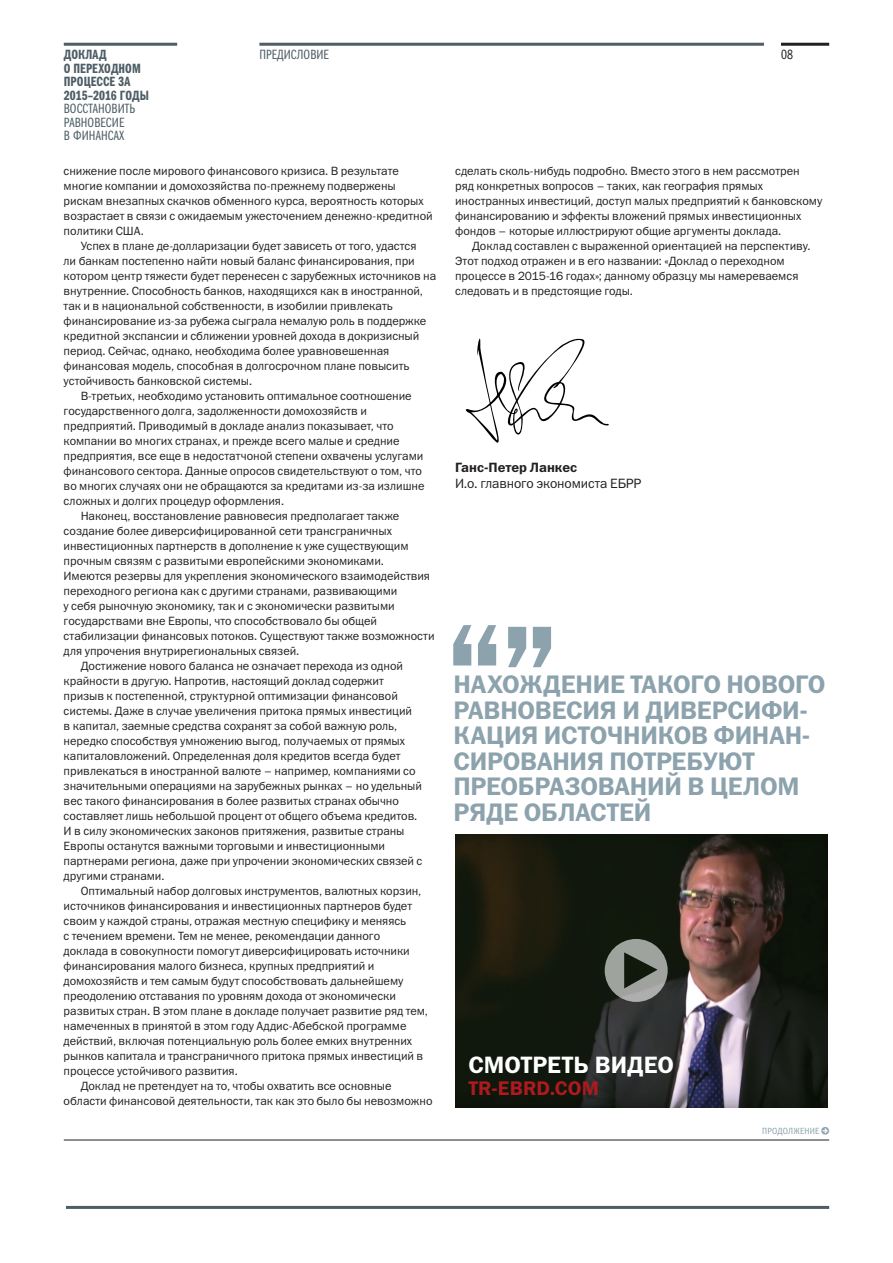
<style>
.page{position:relative;width:893px;height:1263px;background:#fff}
.page>*{position:absolute;margin:0;border:0;box-sizing:border-box;transform-origin:0 0}
.TR13_Heading_1{font:25.5px/25.5px "Franklin Gothic Demi ITC";letter-spacing:-.01em;color:#8ca2ad}
.t1{font:23.85px "Franklin Gothic Demi ITC";color:#fff}
.t2{font:19.8px "Franklin Gothic Demi ITC";letter-spacing:.005em;color:#ae1a1e}
.Furniture_Bold{font:13.5px/13.5px "Franklin Gothic Demi Cmp ITC";letter-spacing:.005em;color:#4e5e66}
.Furniture_light{font:13.5px/13.5px "Franklin Gothic Book Cmp ITC";letter-spacing:.01em;color:#4e5e66}
.Body_Text_X{font:13.5px "Franklin Gothic Book ITC";letter-spacing:-.01em;color:#231f20}
.Body_Text_X-2{font:13.5px "Franklin Gothic Demi ITC";color:#231f20}
.Furniture_Colour{font:13.5px "Franklin Gothic Book Cmp ITC";letter-spacing:.01em;color:#4e5e66}
.Furniture_Numbers{font:13.5px "Franklin Gothic Book Cmp ITC";color:#231f20}
.Body_Text{font:12px/15px "Franklin Gothic Book ITC";color:#231f20}
.Source_Note_text{font:9px "Franklin Gothic Book Cond ITC";letter-spacing:.02em;color:#8ca2ad}
</style>
<div class="page">
<hr style="left:781px;top:43px;width:48px;height:3px;background:#231f20">
<hr style="left:259px;top:43px;width:505px;height:3px;background:#4e5e66">
<hr style="left:64px;top:43px;width:113px;height:3px;background:#4e5e66">
<hr style="left:66px;top:1206px;width:763px;height:3px;background:#4e5e66">
<hr style="left:64px;top:1140px;width:765px;height:1px;background:#231f20">
<svg style="left:466px;top:338px;width:143px;height:105px"></svg>
<img style="left:455px;top:835px;width:372px;height:273px">
<svg style="left:605px;top:939px;width:63px;height:63px;background:#6d726c"></svg>
<svg style="left:453px;top:625px;width:98px;height:42px"></svg>
<p class="Furniture_Bold" style="left:64px;top:48px;width:44px">ДОКЛАД</p>
<p class="Furniture_Numbers" style="left:781px;top:47px;width:13px">08</p>
<p class="Furniture_Bold" style="left:64px;top:61px;width:87px">О ПЕРЕХОДНОМ<br>ПРОЦЕССЕ ЗА<br>2015–2016 ГОДЫ</p>
<p class="Furniture_light" style="left:64px;top:102px;width:73px">ВОССТАНОВИТЬ<br>РАВНОВЕСИЕ<br>В ФИНАНСАХ</p>
<p class="Furniture_Colour" style="left:259px;top:47px;width:71px">ПРЕДИСЛОВИЕ</p>
<p class="Body_Text" style="left:64px;top:163px;width:371px">снижение после мирового финансового кризиса. В результате многие компании и домохозяйства по-прежнему подвержены рискам внезапных скачков обменного курса, вероятность которых возрастает в связи с ожидаемым ужесточением денежно-кредитной политики США.</p>
<p class="Body_Text" style="left:64px;top:238px;width:374px;text-indent:17px">Успех в плане де-долларизации будет зависеть от того, удастся<br>ли банкам постепенно найти новый баланс финансирования, при котором центр тяжести будет перенесен с зарубежных источников на внутренние. Способность банков, находящихся как в иностранной, так и в национальной собственности, в изобилии привлекать финансирование из-за рубежа сыграла немалую роль в поддержке кредитной экспансии и сближении уровней дохода в докризисный период. Сейчас, однако, необходима более уравновешенная финансовая модель, способная в долгосрочном плане повысить устойчивость банковской системы.</p>
<p class="Body_Text" style="left:64px;top:388px;width:362px;text-indent:17px">В-третьих, необходимо установить оптимальное соотношение государственного долга, задолженности домохозяйств и предприятий. Приводимый в докладе анализ показывает, что компании во многих странах, и прежде всего малые и средние предприятия, все еще в недостатчоной степени охвачены услугами финансового сектора. Данные опросов свидетельствуют о том, что во многих случаях они не обращаются за кредитами из-за излишне сложных и долгих процедур оформления.</p>
<p class="Body_Text" style="left:64px;top:508px;width:372px;text-indent:17px">Наконец, восстановление равновесия предполагает также создание более диверсифицированной сети трансграничных инвестиционных партнерств в дополнение к уже существующим прочным связям с развитыми европейскими экономиками.<br>Имеются резервы для укрепления экономического взаимодействия переходного региона как с другими странами, развивающими<br>у себя рыночную экономику, так и с экономически развитыми государствами вне Европы, что способствовало бы общей стабилизации финансовых потоков. Существуют также возможности для упрочения внутрирегиональных связей.</p>
<p class="Body_Text" style="left:64px;top:658px;width:360px;text-indent:17px">Достижение нового баланса не означает перехода из одной крайности в другую. Напротив, настоящий доклад содержит призыв к постепенной, структурной оптимизации финансовой системы. Даже в случае увеличения притока прямых инвестиций<br>в капитал, заемные средства сохранят за собой важную роль, нередко способствуя умножению выгод, получаемых от прямых капиталовложений. Определенная доля кредитов всегда будет привлекаться в иностранной валюте – например, компаниями со значительными операциями на зарубежных рынках – но удельный вес такого финансирования в более развитых странах обычно составляет лишь небольшой процент от общего объема кредитов.<br>И в силу экономических законов притяжения, развитые страны Европы останутся важными торговыми и инвестиционными партнерами региона, даже при упрочении экономических связей с другими странами.</p>
<p class="Body_Text" style="left:64px;top:883px;width:366px;text-indent:17px">Оптимальный набор долговых инструментов, валютных корзин, источников финансирования и инвестиционных партнеров будет своим у каждой страны, отражая местную специфику и меняясь<br>с течением времени. Тем не менее, рекомендации данного<br>доклада в совокупности помогут диверсифицировать источники финансирования малого бизнеса, крупных предприятий и домохозяйств и тем самым будут способствовать дальнейшему преодолению отставания по уровням дохода от экономически развитых стран. В этом плане в докладе получает развитие ряд тем, намеченных в принятой в этом году Аддис-Абебской программе действий, включая потенциальную роль более емких внутренних рынков капитала и трансграничного притока прямых инвестиций в процессе устойчивого развития.</p>
<p class="Body_Text" style="left:64px;top:1078px;width:370px;text-indent:17px">Доклад не претендует на то, чтобы охватить все основные области финансовой деятельности, так как это было бы невозможно</p>
<p class="Body_Text" style="left:455px;top:163px;width:369px">сделать сколь-нибудь подробно. Вместо этого в нем рассмотрен<br>ряд конкретных вопросов – таких, как география прямых иностранных инвестиций, доступ малых предприятий к банковскому финансированию и эффекты вложений прямых инвестиционных фондов – которые иллюстрируют общие аргументы доклада.</p>
<p class="Body_Text" style="left:455px;top:238px;width:357px;text-indent:17px">Доклад составлен с выраженной ориентацией на перспективу.<br>Этот подход отражен и в его названии: «Доклад о переходном процессе в 2015-16 годах»; данному образцу мы намереваемся следовать и в предстоящие годы.</p>
<p class="Body_Text_X-2" style="left:455px;top:459px;width:124px">Ганс-Петер Ланкес</p>
<p class="Body_Text_X" style="left:455px;top:475px;width:188px">И.о. главного экономиста ЕБРР</p>
<p class="TR13_Heading_1" style="left:453px;top:672px;width:374px">НАХОЖДЕНИЕ ТАКОГО НОВОГО<br>РАВНОВЕСИЯ И ДИВЕРСИФИ-<br>КАЦИЯ ИСТОЧНИКОВ ФИНАН-<br>СИРОВАНИЯ ПОТРЕБУЮТ<br>ПРЕОБРАЗОВАНИЙ В ЦЕЛОМ<br>РЯДЕ ОБЛАСТЕЙ</p>
<p class="t1" style="left:468px;top:1050px;width:207px">СМОТРЕТЬ ВИДЕО</p>
<p class="t2" style="left:468px;top:1076px;width:132px">TR-EBRD.COM</p>
<p class="Source_Note_text" style="left:762px;top:1125px;width:59px">ПРОДОЛЖЕНИЕ</p>
</div>
